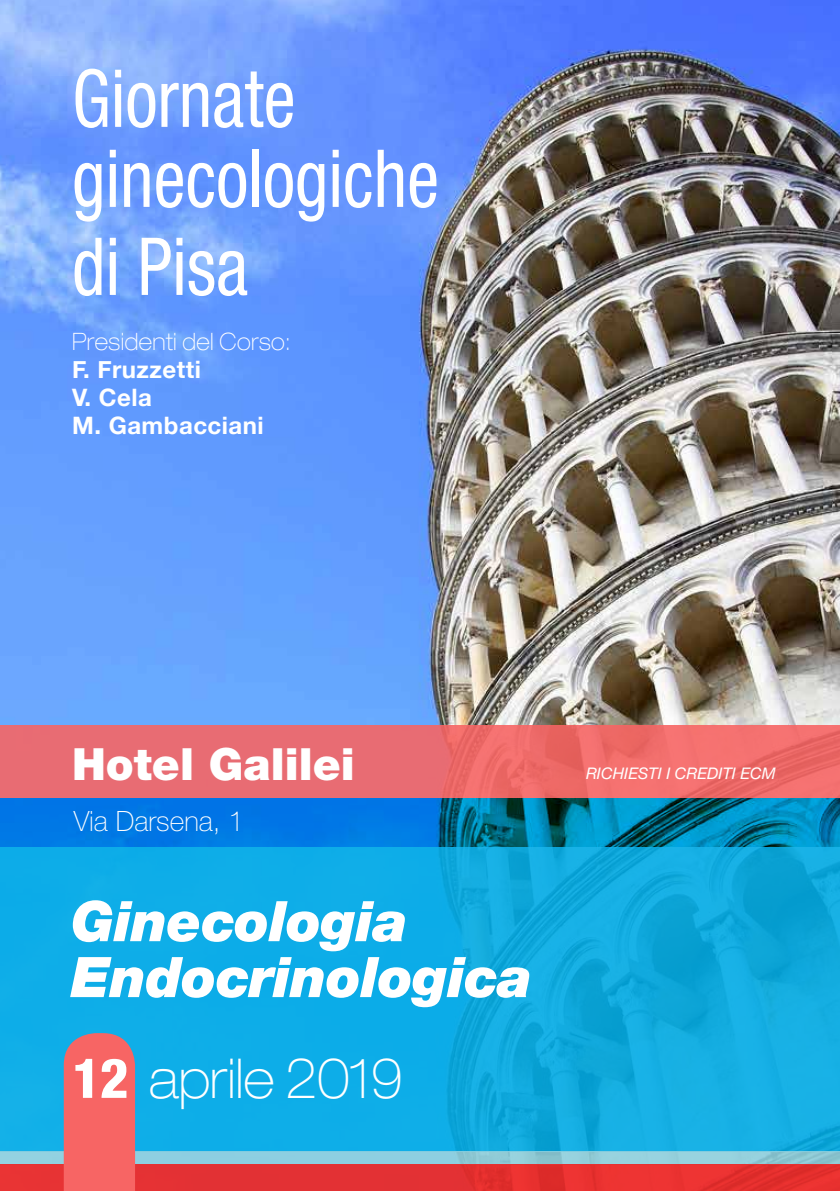
<style>
.page{position:relative;width:840px;height:1191px;background:#fff}
.page>*{position:absolute;margin:0;border:0;box-sizing:border-box;transform-origin:0 0}
.t1{font:condensed 80px/80px "Helvetica Neue";color:#fff;scale:.9 1}
.t2{font:italic 900 56px/55.8px "Helvetica Neue";letter-spacing:-.01em;color:#fff}
.t3{font:100 expanded 55px "Helvetica Neue";color:#fff;scale:.9 1}
.t4{font:900 44.4px "Helvetica Neue";color:#fff}
.t5{font:100 28px "Helvetica Neue";color:#fff}
.t6{font:700 24px/28px "Helvetica Neue";letter-spacing:.02em;color:#fff}
.t7{font:100 expanded 24px "Helvetica Neue";letter-spacing:.02em;color:#fff;scale:.9 1}
.t8{font:italic 16px "Helvetica Neue";color:#fff}
.s1{font-weight:800;font-stretch:condensed}
</style>
<div class="page">
<img style="left:0;top:0;width:839px;height:725px">
<svg style="left:0;top:725px;width:839px;height:73px;background:#eb6c6e"></svg>
<svg style="left:0;top:798px;width:839px;height:49px;background:#0077c2"></svg>
<svg style="left:0;top:847px;width:839px;height:304px;background:#0fabe3"></svg>
<div style="left:0;top:1151px;width:839px;height:13px;background:#8ed0de"></div>
<div style="left:0;top:1164px;width:839px;height:27px;background:#e33134"></div>
<div style="left:64px;top:1033px;width:71px;height:158px;background:#f76564"></div>
<h1 class="t1" style="left:72px;top:58px;width:409px">Giornate ginecologiche</h1>
<h1 class="t1" style="left:72px;top:226px;width:197px">di Pisa</h1>
<p class="t7" style="left:72px;top:327px;width:244px">Presidenti del Corso:</p>
<p class="t6" style="left:72px;top:356px;width:193px">F. Fruzzetti<br>V. Cela<br>M. Gambacciani</p>
<h3 class="t4" style="left:72px;top:737px;width:284px">Hotel Galilei</h3>
<p class="t5" style="left:74px;top:805px;width:172px">Via Darsena, 1</p>
<h2 class="t2" style="left:71px;top:892px;width:463px">Ginecologia<br>Endocrinologica</h2>
<h3 class="t3" style="left:72px;top:1045px;width:369px"><span class="s1">12</span> aprile 2019</h3>
<p class="t8" style="left:585px;top:764px;width:191px">RICHIESTI I CREDITI ECM</p>
</div>
